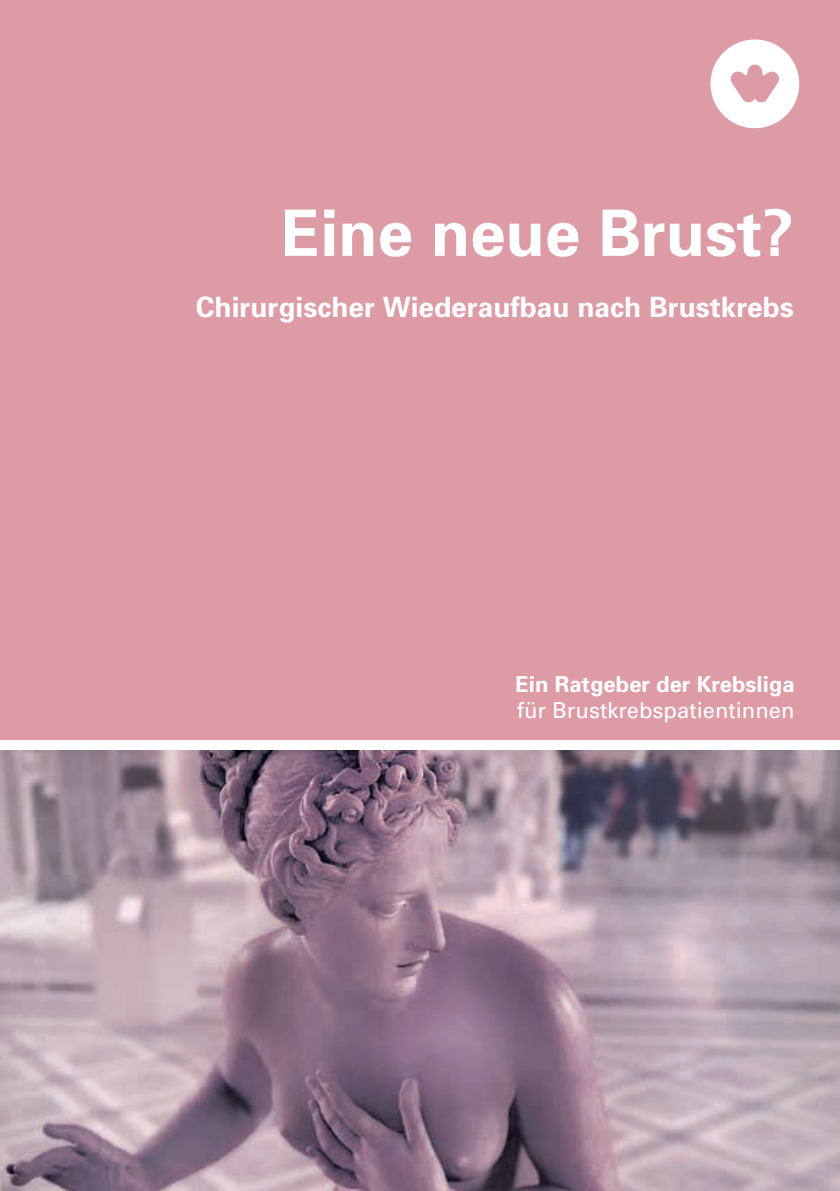
<style>
.page{position:relative;width:840px;height:1191px;background:#fff}
.page>*{position:absolute;margin:0;border:0;box-sizing:border-box;transform-origin:0 0}
.t1{font:700 64px "Univers";color:#fff}
.t2{font:700 28px "Univers";color:#fff}
.t3{font:22px "Univers";color:#fff}
.t4{font:700 22px "Univers";color:#fff}
</style>
<div class="page">
<div style="left:0;top:0;width:839px;height:739px;background:#dd9ba5"></div>
<svg style="left:710px;top:39px;width:88px;height:89px"></svg>
<img style="left:0;top:750px;width:839px;height:441px">
<h1 class="t1" style="left:281px;top:192px;width:514px">Eine neue Brust?</h1>
<p class="t2" style="left:196px;top:289px;width:599px">Chirurgischer Wiederaufbau nach Brustkrebs</p>
<p class="t4" style="left:515px;top:669px;width:280px">Ein Ratgeber der Krebsliga</p>
<p class="t3" style="left:516px;top:696px;width:279px">für Brustkrebspatientinnen</p>
</div>
